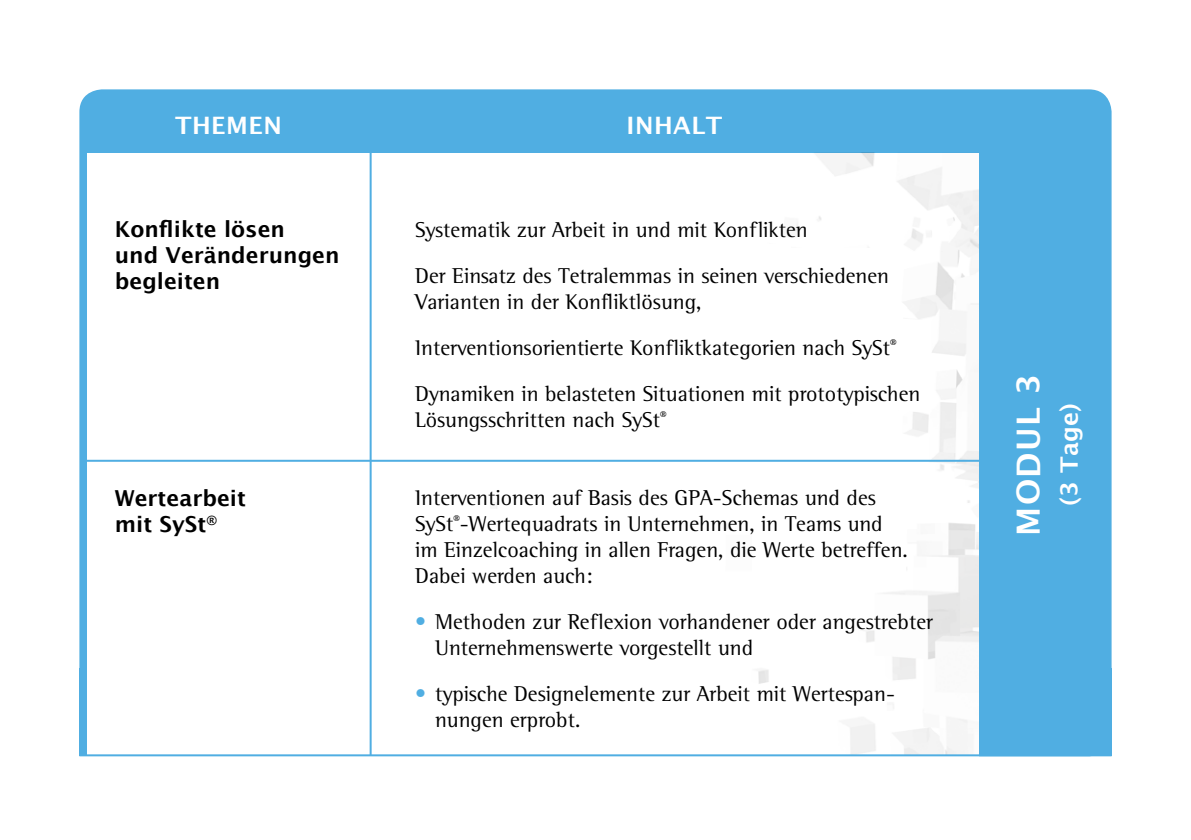
<style>
.page{position:relative;width:1191px;height:840px;background:#fff}
.page>*{position:absolute;margin:0;border:0;box-sizing:border-box;transform-origin:0 0}
.t1{font:700 32px "Lucida Grande";letter-spacing:.04em;color:#fff}
.t2{font:700 24px "Lucida Grande";letter-spacing:.02em;color:#fff}
.t3{font:22px/26px "Rotis Semi Serif";color:#000}
.t4{font:700 22px/26px "Lucida Grande";color:#000}
.s1{color:#50aee2}
</style>
<div class="page">
<div style="left:79px;top:89px;width:1032px;height:666px;background:#50aee2;border-radius:23px"></div>
<div style="left:79px;top:668px;width:1032px;height:87px;background:#50aee2"></div>
<div style="left:87px;top:153px;width:891px;height:619px;background:#fff"></div>
<img style="left:372px;top:153px;width:606px;height:601px">
<hr style="left:370px;top:141px;width:2px;height:614px;background:#50aee2">
<hr style="left:83px;top:459px;width:909px;height:2px;background:#50aee2">
<hr style="left:79px;top:754px;width:1032px;height:2px;background:#50aee2">
<div style="left:663px;top:209px;width:63px;height:57px;background:#fff"></div>
<div style="left:703px;top:244px;width:87px;height:71px;background:#fff"></div>
<div style="left:782px;top:340px;width:43px;height:48px;background:#fff"></div>
<div style="left:760px;top:240px;width:126px;height:47px;background:#fff"></div>
<div style="left:706px;top:205px;width:62px;height:56px;background:#fff"></div>
<div style="left:788px;top:248px;width:91px;height:66px;background:#fff"></div>
<div style="left:693px;top:308px;width:72px;height:47px;background:#fff"></div>
<div style="left:777px;top:329px;width:72px;height:47px;background:#fff"></div>
<div style="left:752px;top:484px;width:154px;height:93px;background:#fff"></div>
<svg style="left:828px;top:311px;width:100px;height:104px"></svg>
<p class="t2" style="left:175px;top:106px;width:108px">THEMEN</p>
<p class="t2" style="left:626px;top:106px;width:97px">INHALT</p>
<p class="t4" style="left:115px;top:216px;width:226px">Konflikte lösen<br>und Veränderungen begleiten</p>
<p class="t3" style="left:415px;top:206px;width:475px;line-height:46px">Systematik zur Arbeit in und mit Konflikten<br>Der Einsatz des Tetralemmas in seinen verschiedenen</p>
<p class="t3" style="left:415px;top:278px;width:507px;line-height:46px">Varianten in der Konfliktlösung,<br>Interventionsorientierte Konfliktkategorien nach SySt<sup>®<br></sup>Dynamiken in belasteten Situationen mit prototypischen</p>
<p class="t3" style="left:415px;top:406px;width:253px">Lösungsschritten nach SySt<sup>®</sup></p>
<p class="t4" style="left:115px;top:485px;width:133px">Wertearbeit mit SySt<sup>®</sup></p>
<p class="t3" style="left:415px;top:484px;width:494px">Interventionen auf Basis des GPA-Schemas und des SySt<sup>®</sup>-Wertequadrats in Unternehmen, in Teams und im Einzelcoaching in allen Fragen, die Werte betreffen.<br>Dabei werden auch:</p>
<p class="t3" style="left:435px;top:608px;width:499px;text-indent:-20px"><span class="s1">•</span> Methoden zur Reflexion vorhandener oder angestrebter<br>Unternehmenswerte vorgestellt und</p>
<p class="t3" style="left:435px;top:680px;width:461px;text-indent:-20px"><span class="s1">•</span> typische Designelemente zur Arbeit mit Wertespan&shy;nungen erprobt.</p>
<h1 class="t1" style="left:1002px;top:535px;width:164px;rotate:-90deg">MODUL 3</h1>
<p class="t2" style="left:1049px;top:505px;width:104px;rotate:-90deg">(3 Tage)</p>
</div>
